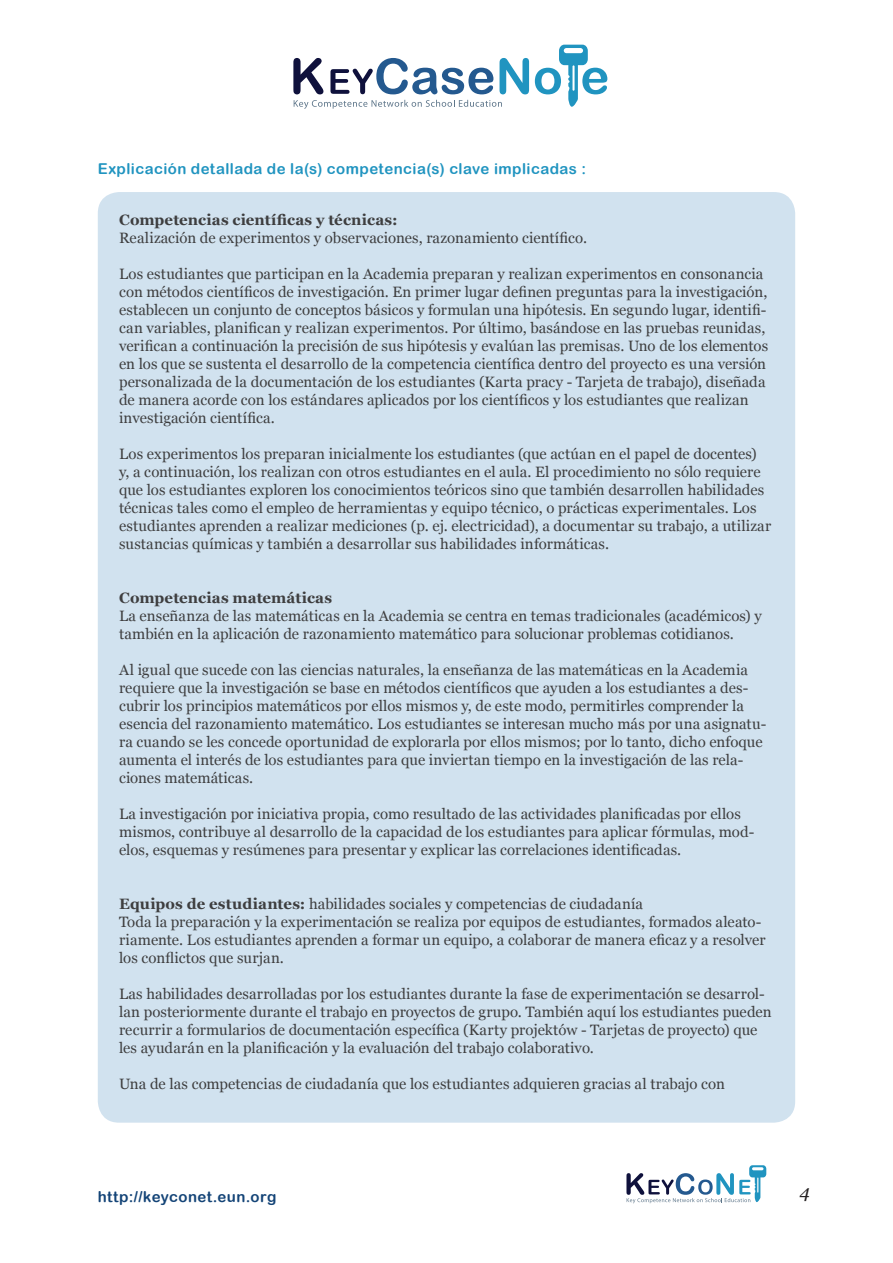
<style>
.page{position:relative;width:893px;height:1263px;background:#fff}
.page>*{position:absolute;margin:0;border:0;box-sizing:border-box;transform-origin:0 0}
.t1{font:italic 18px "Georgia";color:#231f20}
.courant{font:15px/18px "Georgia";letter-spacing:.005em;color:#3e3e3f}
.courant-2{font:15px "Arial Rounded MT Bold";letter-spacing:.03em;color:#2094c0}
.courant-3{font:700 15px "Georgia";letter-spacing:.01em;color:#3e3e3f}
.t2{font:15px "Arial Rounded MT Bold";letter-spacing:.03em;color:#144477}
.s1{font-weight:700}
</style>
<div class="page">
<svg style="left:626px;top:1165px;width:140px;height:38px"></svg>
<svg style="left:293px;top:58px;width:30px;height:36px"></svg>
<svg style="left:294px;top:100px;width:208px;height:9px"></svg>
<svg style="left:330px;top:58px;width:163px;height:36px"></svg>
<svg style="left:500px;top:58px;width:29px;height:36px"></svg>
<svg style="left:535px;top:45px;width:72px;height:62px"></svg>
<div style="left:98px;top:192px;width:697px;height:931px;background:#d1e2ef;border-radius:21px"></div>
<p class="courant-2" style="left:98px;top:160px;width:490px">Explicación detallada de la(s) competencia(s) clave implicadas :</p>
<p class="courant-3" style="left:119px;top:210px;width:280px">Competencias científicas y técnicas:</p>
<p class="courant" style="left:119px;top:229px;width:469px">Realización de experimentos y observaciones, razonamiento científico.</p>
<p class="courant" style="left:119px;top:265px;width:651px">Los estudiantes que participan en la Academia preparan y realizan experimentos en consonancia con métodos científicos de investigación. En primer lugar definen preguntas para la investigación, establecen un conjunto de conceptos básicos y formulan una hipótesis. En segundo lugar, identifi&shy;can variables, planifican y realizan experimentos. Por último, basándose en las pruebas reunidas, verifican a continuación la precisión de sus hipótesis y evalúan las premisas. Uno de los elementos en los que se sustenta el desarrollo de la competencia científica dentro del proyecto es una versión personalizada de la documentación de los estudiantes (Karta pracy - Tarjeta de trabajo), diseñada de manera acorde con los estándares aplicados por los científicos y los estudiantes que realizan investigación científica.</p>
<p class="courant" style="left:119px;top:445px;width:654px">Los experimentos los preparan inicialmente los estudiantes (que actúan en el papel de docentes)<br>y, a continuación, los realizan con otros estudiantes en el aula. El procedimiento no sólo requiere que los estudiantes exploren los conocimientos teóricos sino que también desarrollen habilidades técnicas tales como el empleo de herramientas y equipo técnico, o prácticas experimentales. Los estudiantes aprenden a realizar mediciones (p. ej. electricidad), a documentar su trabajo, a utilizar sustancias químicas y también a desarrollar sus habilidades informáticas.</p>
<p class="courant-3" style="left:119px;top:588px;width:215px">Competencias matemáticas</p>
<p class="courant" style="left:119px;top:607px;width:644px">La enseñanza de las matemáticas en la Academia se centra en temas tradicionales (académicos) y también en la aplicación de razonamiento matemático para solucionar problemas cotidianos.</p>
<p class="courant" style="left:119px;top:661px;width:649px">Al igual que sucede con las ciencias naturales, la enseñanza de las matemáticas en la Academia requiere que la investigación se base en métodos científicos que ayuden a los estudiantes a des&shy;cubrir los principios matemáticos por ellos mismos y, de este modo, permitirles comprender la esencia del razonamiento matemático. Los estudiantes se interesan mucho más por una asignatu&shy;ra cuando se les concede oportunidad de explorarla por ellos mismos; por lo tanto, dicho enfoque aumenta el interés de los estudiantes para que inviertan tiempo en la investigación de las rela&shy;ciones matemáticas.</p>
<p class="courant" style="left:119px;top:805px;width:637px">La investigación por iniciativa propia, como resultado de las actividades planificadas por ellos mismos, contribuye al desarrollo de la capacidad de los estudiantes para aplicar fórmulas, mod&shy;elos, esquemas y resúmenes para presentar y explicar las correlaciones identificadas.</p>
<p class="courant" style="left:119px;top:895px;width:526px"><span class="s1">Equipos de estudiantes:</span> habilidades sociales y competencias de ciudadanía</p>
<p class="courant" style="left:119px;top:913px;width:648px">Toda la preparación y la experimentación se realiza por equipos de estudiantes, formados aleato&shy;riamente. Los estudiantes aprenden a formar un equipo, a colaborar de manera eficaz y a resolver los conflictos que surjan.</p>
<p class="courant" style="left:119px;top:985px;width:654px">Las habilidades desarrolladas por los estudiantes durante la fase de experimentación se desarrol&shy;lan posteriormente durante el trabajo en proyectos de grupo. También aquí los estudiantes pueden recurrir a formularios de documentación específica (Karty projektów - Tarjetas de proyecto) que les ayudarán en la planificación y la evaluación del trabajo colaborativo.</p>
<p class="courant" style="left:119px;top:1075px;width:607px">Una de las competencias de ciudadanía que los estudiantes adquieren gracias al trabajo con</p>
<p class="t2" style="left:98px;top:1188px;width:180px">http://keyconet.eun.org</p>
<p class="t1" style="left:799px;top:1180px;width:12px">4</p>
</div>
